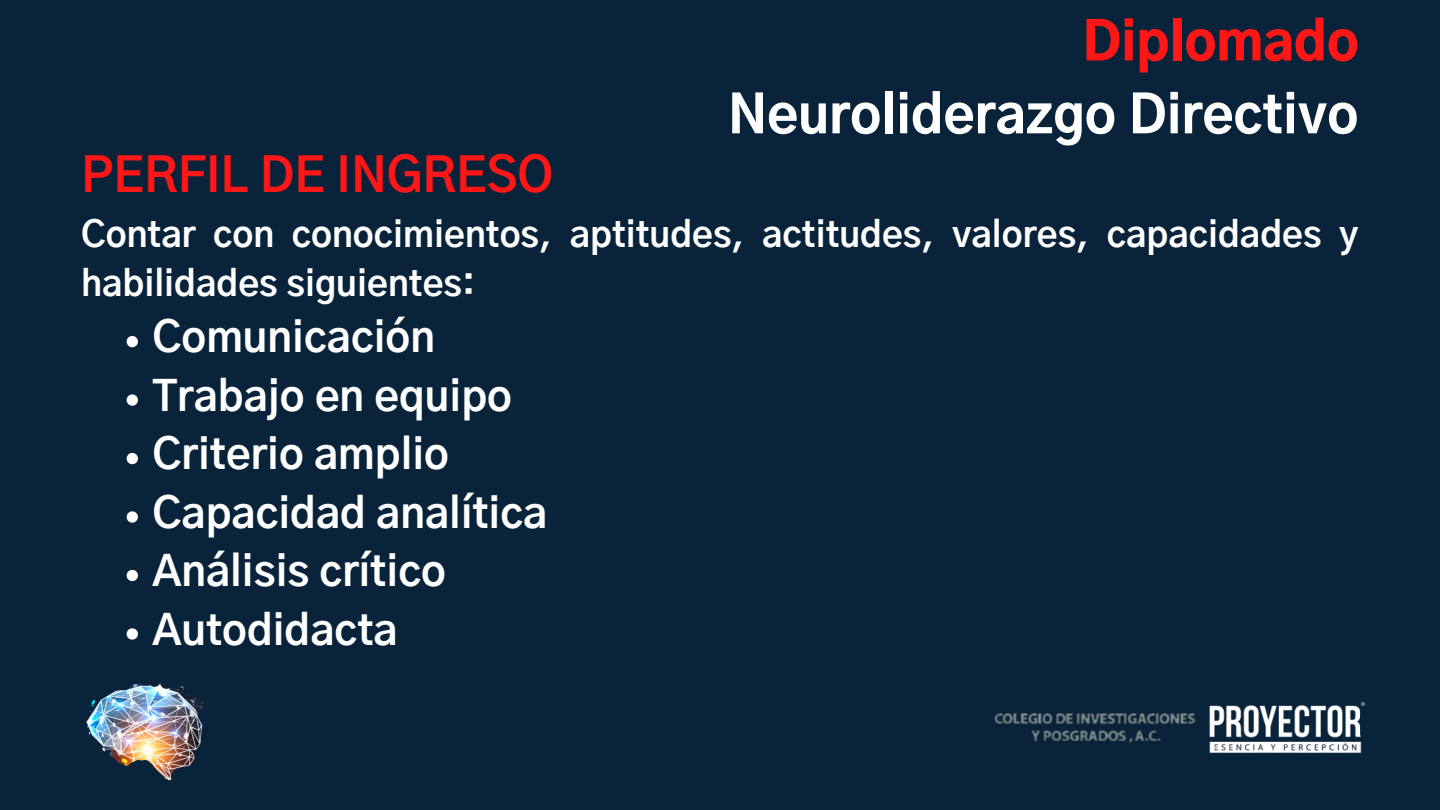
<style>
.page{position:relative;width:1440px;height:810px;background:#09233b}
.page>*{position:absolute;margin:0;border:0;box-sizing:border-box;transform-origin:0 0}
.t1{font:800 52px "Gothic A1";color:#fff}
.t2{font:900 52px "Gothic A1";color:#ff1616}
.t3{font:700 48px "Gothic A1";color:#ff1616}
.t4{font:700 42px/58.5px "Gothic A1";color:#fff}
.t5{font:700 35.6px/49.8px "Gothic A1";color:#fff}
</style>
<div class="page">
<img style="left:86px;top:683px;width:118px;height:98px">
<svg style="left:127px;top:336px;width:11px;height:11px"></svg>
<svg style="left:127px;top:394px;width:11px;height:12px"></svg>
<svg style="left:127px;top:453px;width:11px;height:11px"></svg>
<svg style="left:127px;top:511px;width:11px;height:12px"></svg>
<svg style="left:127px;top:570px;width:11px;height:11px"></svg>
<svg style="left:127px;top:628px;width:11px;height:12px"></svg>
<img style="left:994px;top:713px;width:202px;height:30px">
<img style="left:1209px;top:702px;width:157px;height:51px">
<p class="t2" style="left:1083px;top:19px;width:278px">Diplomado</p>
<p class="t1" style="left:728px;top:92px;width:632px">Neuroliderazgo Directivo</p>
<p class="t3" style="left:81px;top:154px;width:474px">PERFIL DE INGRESO</p>
<p class="t5" style="left:81px;top:211px;width:1279px">Contar con conocimientos, aptitudes, actitudes, valores, capacidades y habilidades siguientes:</p>
<p class="t4" style="left:152px;top:311px;width:396px">Comunicación<br>Trabajo en equipo<br>Criterio amplio<br>Capacidad analítica<br>Análisis crítico<br>Autodidacta</p>
</div>
